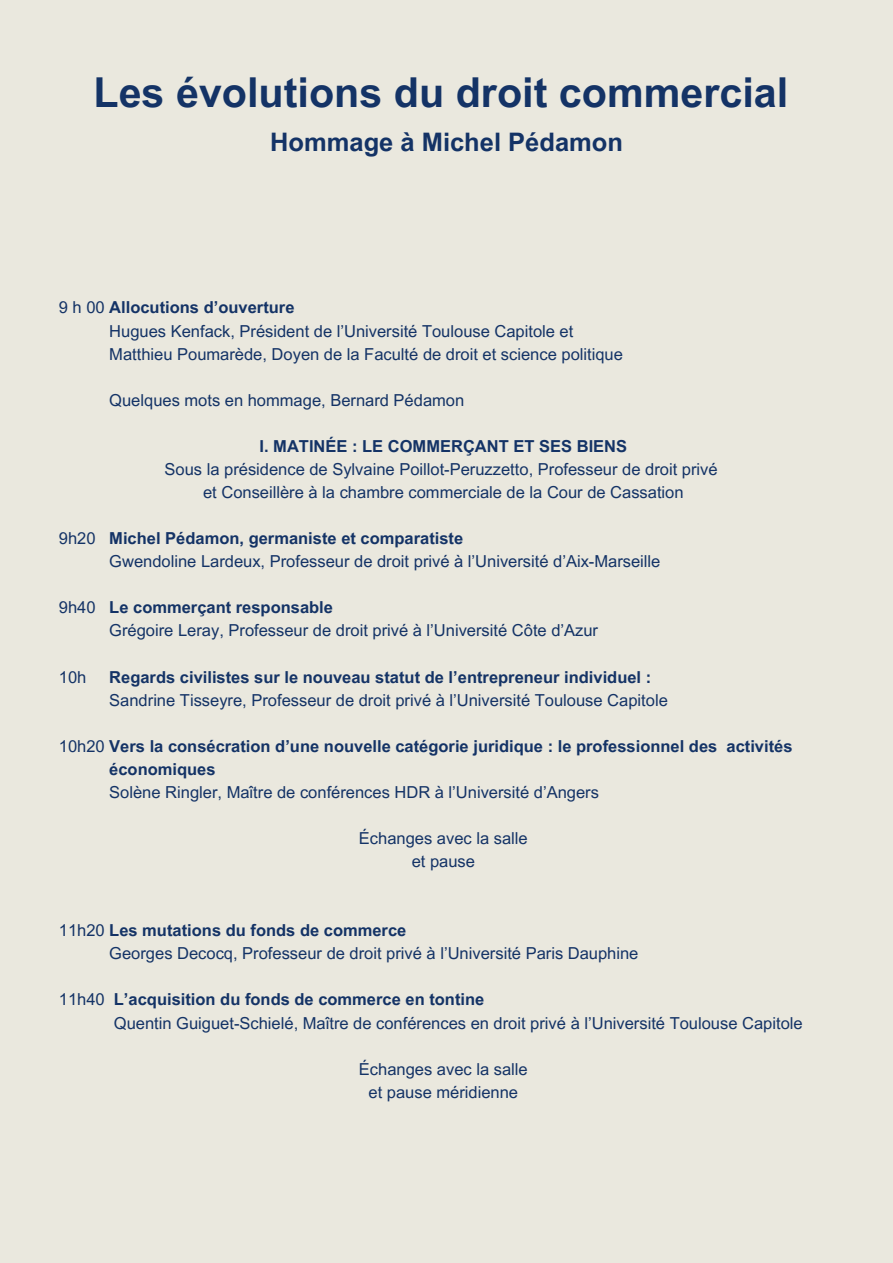
<style>
.page{position:relative;width:893px;height:1263px;background:#e8e5da}
.page>*{position:absolute;margin:0;border:0;box-sizing:border-box;transform-origin:0 0}
.t1{font:700 41.25px "Arial MT Pro";color:#143366}
.t2{font:700 25.5px "Arial MT Pro";color:#143366}
.t3{font:16.5px "Arial MT Pro";color:#143366}
.t4{font:700 16.5px "Arial MT Pro";color:#143366}
.s1{font-weight:400}
</style>
<div class="page">
<p class="t1" style="left:93px;top:77px;width:696px">Les évolutions du droit commercial</p>
<p class="t2" style="left:270px;top:132px;width:354px">Hommage à Michel Pédamon</p>
<p class="t4" style="left:59px;top:301px;width:237px"><span class="s1">9 h 00</span> Allocutions d’ouverture</p>
<p class="t3" style="left:109px;top:325px;width:465px">Hugues Kenfack, Président de l’Université Toulouse Capitole et</p>
<p class="t3" style="left:109px;top:348px;width:515px">Matthieu Poumarède, Doyen de la Faculté de droit et science politique</p>
<p class="t3" style="left:109px;top:394px;width:356px">Quelques mots en hommage, Bernard Pédamon</p>
<p class="t4" style="left:259px;top:440px;width:369px">I. MATINÉE : LE COMMERÇANT ET SES BIENS</p>
<p class="t3" style="left:164px;top:463px;width:554px">Sous la présidence de Sylvaine Poillot-Peruzzetto, Professeur de droit privé</p>
<p class="t3" style="left:203px;top:486px;width:482px">et Conseillère à la chambre commerciale de la Cour de Cassation</p>
<p class="t4" style="left:59px;top:532px;width:406px"><span class="s1">9h20</span> Michel Pédamon, germaniste et comparatiste</p>
<p class="t3" style="left:109px;top:555px;width:552px">Gwendoline Lardeux, Professeur de droit privé à l’Université d’Aix-Marseille</p>
<p class="t4" style="left:59px;top:601px;width:276px"><span class="s1">9h40</span> Le commerçant responsable</p>
<p class="t3" style="left:109px;top:624px;width:490px">Grégoire Leray, Professeur de droit privé à l’Université Côte d’Azur</p>
<p class="t3" style="left:59px;top:670px;width:29px">10h</p>
<p class="t4" style="left:109px;top:670px;width:543px">Regards civilistes sur le nouveau statut de l’entrepreneur individuel :</p>
<p class="t3" style="left:109px;top:694px;width:560px">Sandrine Tisseyre, Professeur de droit privé à l’Université Toulouse Capitole</p>
<p class="t4" style="left:59px;top:740px;width:735px"><span class="s1">10h20</span> Vers la consécration d’une nouvelle catégorie juridique : le professionnel des activités</p>
<p class="t4" style="left:109px;top:763px;width:108px">économiques</p>
<p class="t3" style="left:109px;top:786px;width:491px">Solène Ringler, Maître de conférences HDR à l’Université d’Angers</p>
<p class="t3" style="left:359px;top:832px;width:170px">Échanges avec la salle</p>
<p class="t3" style="left:412px;top:855px;width:65px">et pause</p>
<p class="t4" style="left:59px;top:924px;width:349px"><span class="s1">11h20</span> Les mutations du fonds de commerce</p>
<p class="t3" style="left:109px;top:947px;width:531px">Georges Decocq, Professeur de droit privé à l’Université Paris Dauphine</p>
<p class="t4" style="left:59px;top:993px;width:427px"><span class="s1">11h40</span> L’acquisition du fonds de commerce en tontine</p>
<p class="t3" style="left:114px;top:1016px;width:690px">Quentin Guiguet-Schielé, Maître de conférences en droit privé à l’Université Toulouse Capitole</p>
<p class="t3" style="left:359px;top:1063px;width:170px">Échanges avec la salle</p>
<p class="t3" style="left:368px;top:1086px;width:151px">et pause méridienne</p>
</div>
